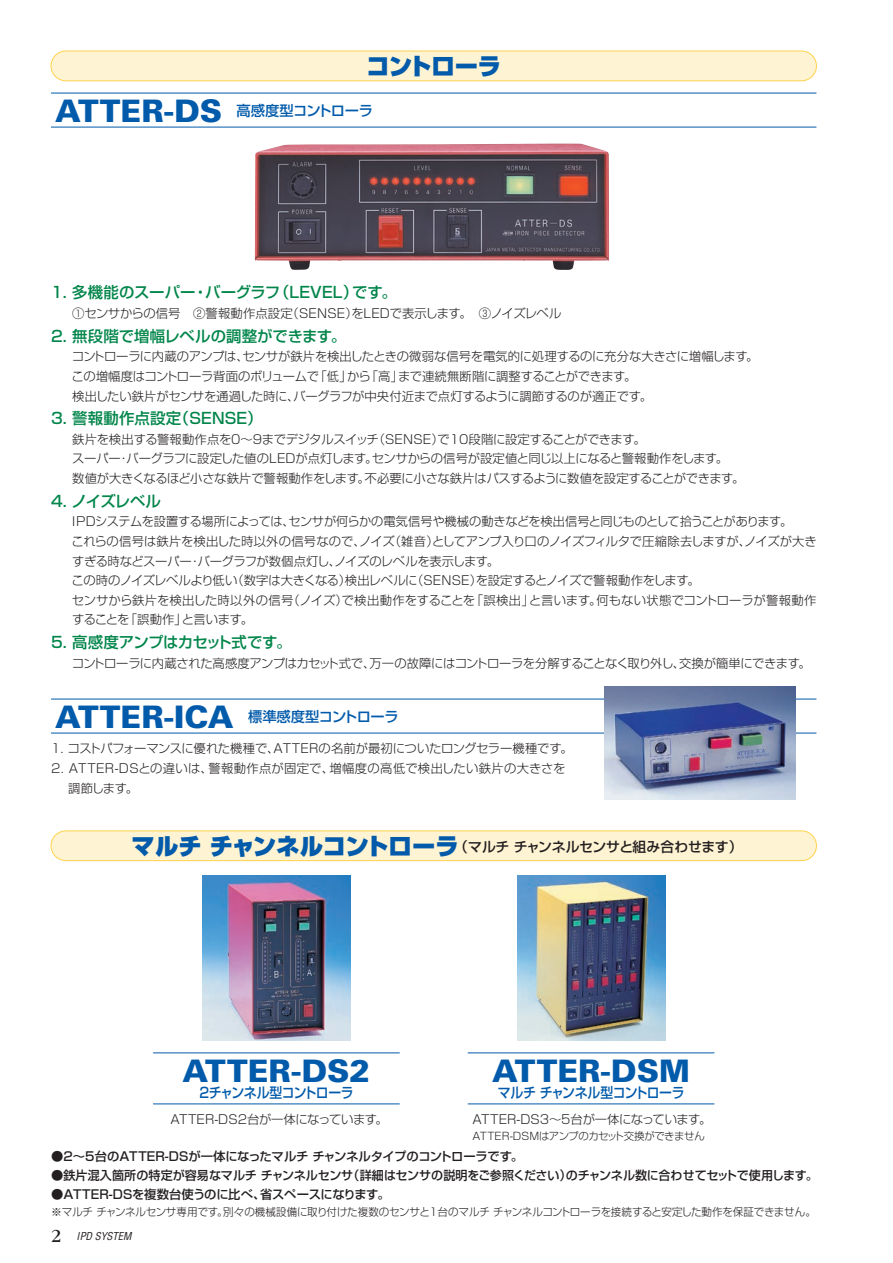
<style>
.page{position:relative;width:893px;height:1263px;background:#fff}
.page>*{position:absolute;margin:0;border:0;box-sizing:border-box;transform-origin:0 0}
.t1{font:900 31.05px "Univers LT Std";color:#015aaa}
.t2{font:900 23.4px "Shin Go Pro";letter-spacing:-.02em;color:#015aaa}
.t3{font:500 15.45px "Shin Go Pro";color:#00854a}
.t4{font:500 15.45px "Shin Go Pro";letter-spacing:-.025em;color:#00854a}
.t5{font:500 14.25px "Shin Go Pro";letter-spacing:-.03em;color:#015aaa}
.t6{font:500 14.25px "Shin Go Pro";letter-spacing:-.03em;color:#015aaa;scale:.9 1}
.t7{font:500 13.8px "Shin Go Pro";letter-spacing:-.015em;color:#231f20}
.t8{font:300 12.3px/19.5px "Shin Go Pro";letter-spacing:-.02em;color:#231f20}
.t9{font:500 12.3px "Shin Go Pro";letter-spacing:-.015em;color:#231f20}
.t10{font:300 12.3px "Shin Go Pro";letter-spacing:-.04em;color:#231f20}
.t11{font:300 12.3px/19.5px "Shin Go Pro";letter-spacing:.03em;color:#231f20}
.t12{font:300 12.3px "Shin Go Pro";letter-spacing:.005em;color:#231f20}
.t13{font:300 10.8px "Shin Go Pro";letter-spacing:-.02em;color:#231f20}
.t14{font:italic condensed 10.65px "Helvetica LT Std";color:#231f20}
.t15{font:300 10.35px "Shin Go Pro";letter-spacing:-.035em;color:#231f20}
.s1{font-family:"Univers LT Std";font-weight:900;font-size:31.05px}
.s2{font-weight:900;font-size:23.4px;color:#015aaa}
.s3{font-family:"ITC Garamond Std";font-style:normal;font-stretch:normal;font-size:19.2px}
</style>
<div class="page">
<img style="left:255px;top:144px;width:354px;height:126px">
<img style="left:517px;top:875px;width:148px;height:166px">
<img style="left:202px;top:875px;width:148px;height:166px">
<div style="left:51px;top:831px;width:765px;height:30px;background:#fef3d2;border-radius:15px"></div>
<div style="left:51px;top:831px;width:766px;height:30px;border:1px solid #fed34c;border-radius:15px"></div>
<div style="left:51px;top:51px;width:765px;height:30px;background:#fef3d2;border-radius:15px"></div>
<div style="left:51px;top:51px;width:766px;height:30px;border:1px solid #fed34c;border-radius:15px"></div>
<hr style="left:51px;top:127px;width:765px;height:1px;background:#015aaa">
<hr style="left:51px;top:93px;width:765px;height:1px;background:#015aaa">
<hr style="left:51px;top:733px;width:765px;height:1px;background:#015aaa">
<hr style="left:51px;top:699px;width:765px;height:1px;background:#015aaa">
<hr style="left:153px;top:1104px;width:247px;height:1px;background:#015aaa">
<hr style="left:153px;top:1052px;width:247px;height:1px;background:#015aaa">
<hr style="left:468px;top:1104px;width:246px;height:1px;background:#015aaa">
<hr style="left:468px;top:1052px;width:246px;height:1px;background:#015aaa">
<img style="left:605px;top:686px;width:190px;height:113px">
<h2 class="t2" style="left:366px;top:47px;width:136px">コントローラ</h2>
<p class="t5" style="left:55px;top:99px;width:319px"><span class="s1">ATTER-DS</span>　高感度型コントローラ</p>
<p class="t3" style="left:51px;top:280px;width:347px">1. 多機能のスーパー・バーグラフ（LEVEL）です。</p>
<p class="t12" style="left:72px;top:303px;width:491px">①センサからの信号　②警報動作点設定（SENSE）をLEDで表示します。　③ノイズレベル</p>
<p class="t3" style="left:51px;top:323px;width:297px">2. 無段階で増幅レベルの調整ができます。</p>
<p class="t8" style="left:72px;top:345px;width:688px">コントローラに内蔵のアンプは、センサが鉄片を検出したときの微弱な信号を電気的に処理するのに充分な大きさに増幅します。この増幅度はコントローラ背面のボリュームで「低」から「高」まで連続無断階に調整することができます。<br>検出したい鉄片がセンサを通過した時に、バーグラフが中央付近まで点灯するように調節するのが適正です。</p>
<p class="t3" style="left:51px;top:406px;width:213px">3. 警報動作点設定（SENSE）</p>
<p class="t8" style="left:72px;top:428px;width:674px">鉄片を検出する警報動作点を0～9までデジタルスイッチ（SENSE）で10段階に設定することができます。<br>スーパー・バーグラフに設定した値のLEDが点灯します。センサからの信号が設定値と同じ以上になると警報動作をします。<br>数値が大きくなるほど小さな鉄片で警報動作をします。不必要に小さな鉄片はパスするように数値を設定することができます。</p>
<p class="t3" style="left:51px;top:488px;width:111px">4. ノイズレベル</p>
<p class="t8" style="left:72px;top:510px;width:747px">IPDシステムを設置する場所によっては、センサが何らかの電気信号や機械の動きなどを検出信号と同じものとして拾うことがあります。<br>これらの信号は鉄片を検出した時以外の信号なので、ノイズ（雑音）としてアンプ入り口のノイズフィルタで圧縮除去しますが、ノイズが大きすぎる時などスーパー・バーグラフが数個点灯し、ノイズのレベルを表示します。<br>この時のノイズレベルより低い（数字は大きくなる）検出レベルに（SENSE）を設定するとノイズで警報動作をします。<br>センサから鉄片を検出した時以外の信号（ノイズ）で検出動作をすることを「誤検出」と言います。何もない状態でコントローラが警報動作することを「誤動作」と言います。</p>
<p class="t4" style="left:51px;top:629px;width:242px">5. 高感度アンプはカセット式です。</p>
<p class="t10" style="left:72px;top:653px;width:741px">コントローラに内蔵された高感度アンプはカセット式で、万一の故障にはコントローラを分解することなく取り外し、交換が簡単にできます。</p>
<p class="t5" style="left:55px;top:705px;width:345px"><span class="s1">ATTER-ICA</span>　標準感度型コントローラ</p>
<p class="t8" style="left:51px;top:737px;width:523px">1. コストパフォーマンスに優れた機種で、ATTERの名前が最初についたロングセラー機種です。</p>
<p class="t11" style="left:68px;top:757px;width:499px;text-indent:-17px">2. ATTER-DSとの違いは、警報動作点が固定で、増幅度の高低で検出したい鉄片の大きさを調節します。</p>
<p class="t7" style="left:132px;top:835px;width:612px"><span class="s2">マルチ チャンネルコントローラ</span>（マルチ チャンネルセンサと組み合わせます）</p>
<h1 class="t1" style="left:183px;top:1051px;width:189px">ATTER-DS2</h1>
<p class="t6" style="left:199px;top:1081px;width:173px">2チャンネル型コントローラ</p>
<p class="t8" style="left:170px;top:1108px;width:219px">ATTER-DS2台が一体になっています。</p>
<h1 class="t1" style="left:492px;top:1051px;width:200px">ATTER-DSM</h1>
<p class="t6" style="left:498px;top:1081px;width:209px">マルチ チャンネル型コントローラ</p>
<p class="t8" style="left:472px;top:1108px;width:240px">ATTER-DS3～5台が一体になっています。</p>
<p class="t15" style="left:472px;top:1127px;width:234px">ATTER-DSMはアンプのカセット交換ができません</p>
<p class="t9" style="left:51px;top:1146px;width:474px">●2～5台のATTER-DSが一体になったマルチ チャンネルタイプのコントローラです。</p>
<p class="t9" style="left:51px;top:1165px;width:768px">●鉄片混入箇所の特定が容易なマルチ チャンネルセンサ（詳細はセンサの説明をご参照ください）のチャンネル数に合わせてセットで使用します。</p>
<p class="t9" style="left:51px;top:1185px;width:340px">●ATTER-DSを複数台使うのに比べ、省スペースになります。</p>
<p class="t13" style="left:51px;top:1203px;width:766px">※マルチ チャンネルセンサ専用です。別々の機械設備に取り付けた複数のセンサと1台のマルチ チャンネルコントローラを接続すると安定した動作を保証できません。</p>
<p class="t14" style="left:51px;top:1230px;width:82px"><span class="s3">2</span> IPD SYSTEM</p>
</div>
